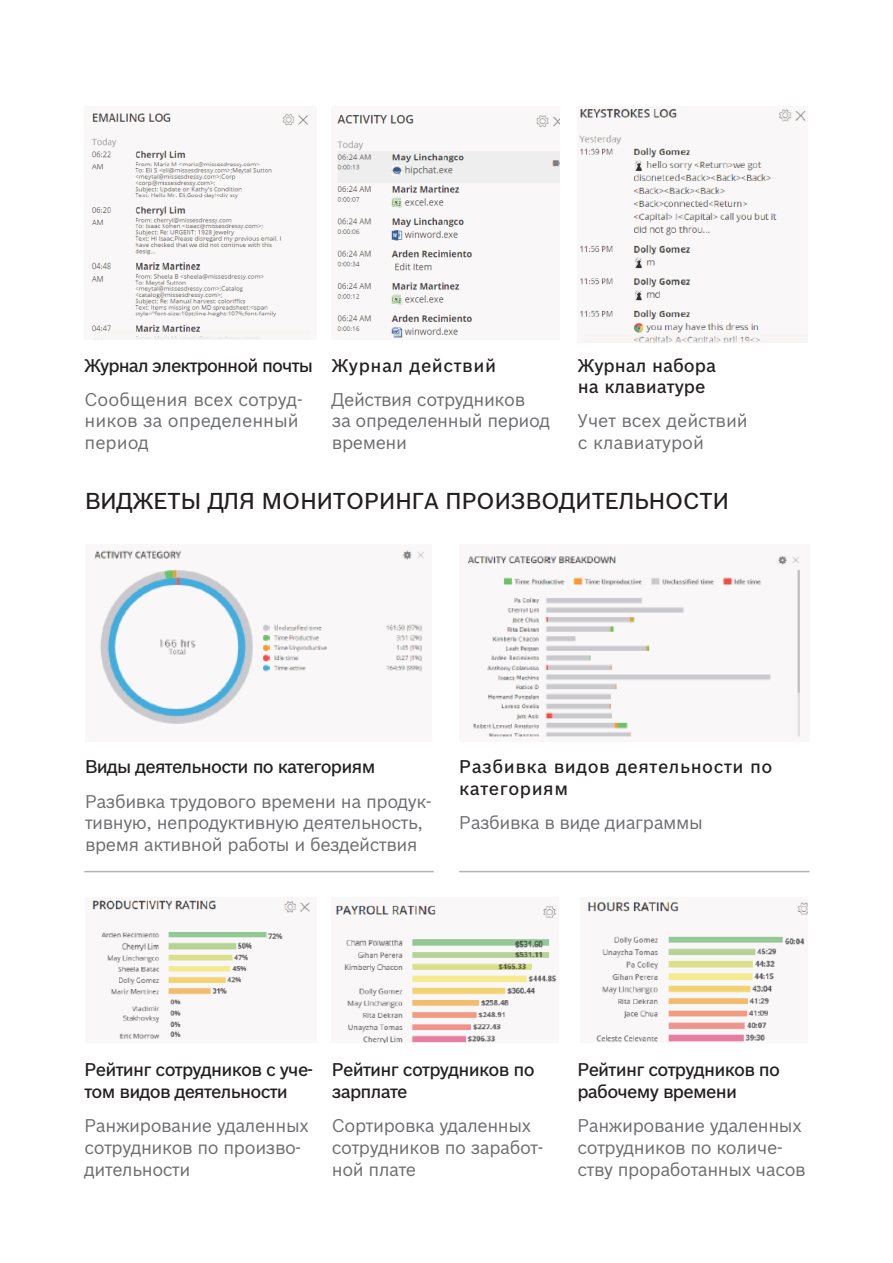
<style>
.page{position:relative;width:893px;height:1263px;background:#fff}
.page>*{position:absolute;margin:0;border:0;box-sizing:border-box;transform-origin:0 0}
.t1{font:500 22.5px "Bosch Sans";color:#231f20}
.t2{font:18px/21.6px "Bosch Sans";letter-spacing:-.02em;color:#6c6d70}
.t3{font:500 18px/21.6px "Bosch Sans";letter-spacing:-.04em;color:#231f20}
.t4{font:18px/21.6px "Bosch Sans";color:#6c6d70}
.t5{font:500 18px/21.6px "Bosch Sans";letter-spacing:.03em;color:#231f20}
.t6{font:500 18px/21.6px "Bosch Sans";color:#231f20}
</style>
<div class="page">
<img style="left:94px;top:550px;width:330px;height:174px">
<img style="left:467px;top:556px;width:333px;height:181px">
<img style="left:587px;top:901px;width:221px;height:141px">
<img style="left:92px;top:900px;width:218px;height:139px">
<img style="left:91px;top:113px;width:218px;height:226px">
<img style="left:337px;top:115px;width:223px;height:223px">
<img style="left:579px;top:109px;width:227px;height:234px">
<img style="left:335px;top:905px;width:222px;height:137px">
<hr style="left:84px;top:871px;width:350px;height:1px;background:#b2b3b7">
<hr style="left:459px;top:871px;width:350px;height:1px;background:#b2b3b7">
<p class="t3" style="left:85px;top:354px;width:230px">Журнал электронной почты</p>
<p class="t4" style="left:85px;top:388px;width:220px">Сообщения всех сотруд&shy;ников за определенный период</p>
<p class="t5" style="left:332px;top:354px;width:166px">Журнал действий</p>
<p class="t2" style="left:332px;top:388px;width:220px">Действия сотрудников<br>за определенный период времени</p>
<p class="t6" style="left:578px;top:354px;width:140px">Журнал набора на клавиатуре</p>
<p class="t4" style="left:578px;top:410px;width:172px">Учет всех действий с клавиатурой</p>
<p class="t1" style="left:85px;top:487px;width:645px">ВИДЖЕТЫ ДЛЯ МОНИТОРИНГА ПРОИЗВОДИТЕЛЬНОСТИ</p>
<p class="t3" style="left:85px;top:756px;width:292px">Виды деятельности по категориям</p>
<p class="t2" style="left:85px;top:790px;width:348px">Разбивка трудового времени на продук&shy;тивную, непродуктивную деятельность, время активной работы и бездействия</p>
<p class="t5" style="left:459px;top:756px;width:315px">Разбивка видов деятельности по категориям</p>
<p class="t2" style="left:459px;top:812px;width:245px">Разбивка в виде диаграммы</p>
<p class="t3" style="left:85px;top:1059px;width:230px">Рейтинг сотрудников с уче&shy;том видов деятельности</p>
<p class="t2" style="left:85px;top:1115px;width:226px">Ранжирование удаленных сотрудников по произво&shy;дительности</p>
<p class="t3" style="left:332px;top:1059px;width:204px">Рейтинг сотрудников по зарплате</p>
<p class="t2" style="left:332px;top:1115px;width:213px">Сортировка удаленных сотрудников по заработ&shy;ной плате</p>
<p class="t3" style="left:577px;top:1059px;width:204px">Рейтинг сотрудников по рабочему времени</p>
<p class="t2" style="left:577px;top:1115px;width:230px">Ранжирование удаленных сотрудников по количе&shy;ству проработанных часов</p>
</div>
